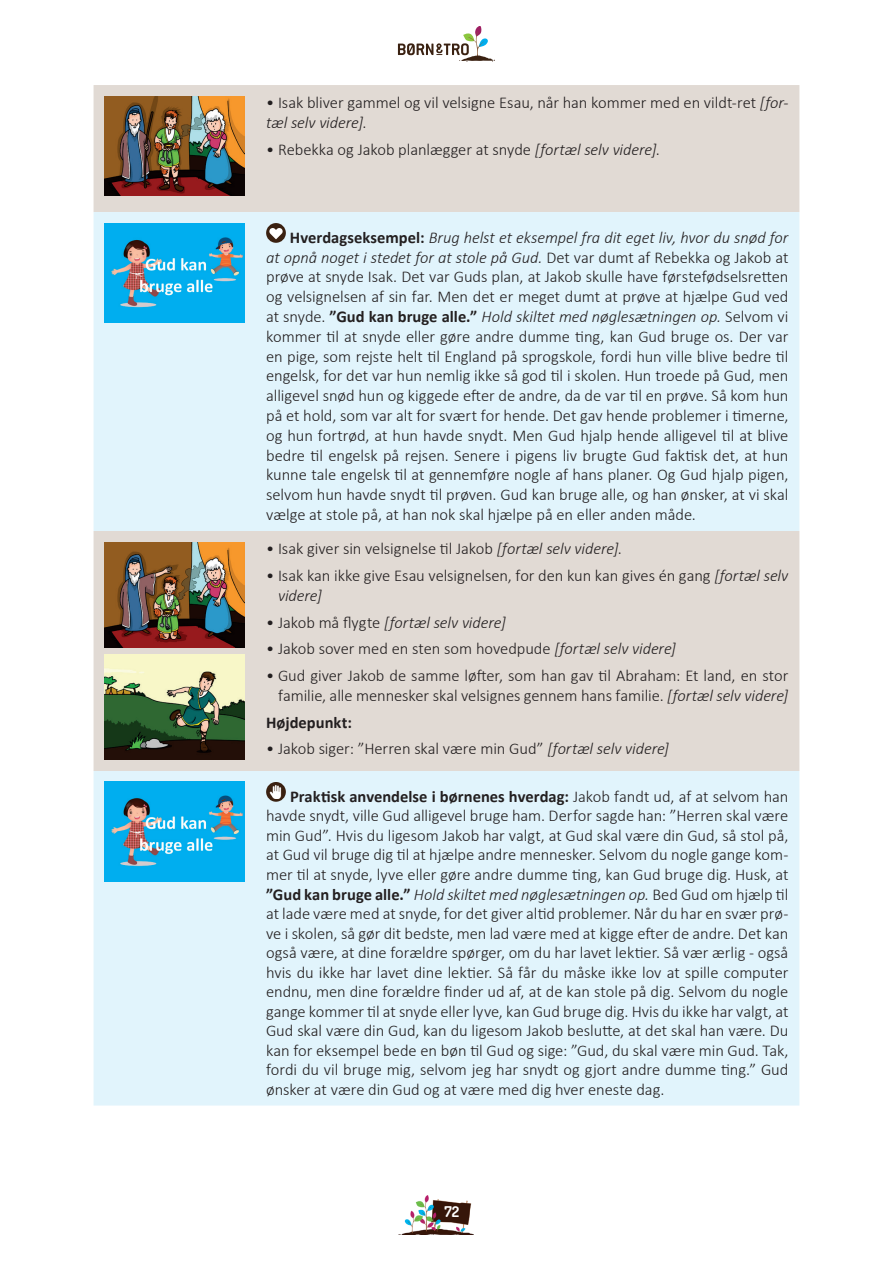
<style>
.page{position:relative;width:893px;height:1263px;background:#fff}
.page>*{position:absolute;margin:0;border:0;box-sizing:border-box;transform-origin:0 0}
.t1{font:300 16.5px/19.5px "Calibri";letter-spacing:-.005em;color:#231f20}
.t2{font:italic 300 16.5px "Calibri";letter-spacing:-.01em;color:#231f20}
.t3{font:700 16.5px "Calibri";color:#231f20}
.t4{font:700 14.7px "Dosis";color:#fff}
.s1{font-style:italic}
.s2{font-weight:700}
.s3{font-style:normal}
</style>
<div class="page">
<svg style="left:398px;top:26px;width:97px;height:36px"></svg>
<div style="left:94px;top:85px;width:705px;height:127px;background:#e1dad4"></div>
<div style="left:94px;top:212px;width:705px;height:319px;background:#e1f4fc"></div>
<div style="left:94px;top:531px;width:705px;height:240px;background:#e1dad4"></div>
<div style="left:94px;top:771px;width:705px;height:334px;background:#e1f4fc"></div>
<img style="left:105px;top:96px;width:140px;height:100px">
<img style="left:105px;top:223px;width:140px;height:100px">
<div style="left:266px;top:223px;width:20px;height:20px;background:#3a2111;border-radius:50%"></div>
<svg style="left:269px;top:228px;width:14px;height:11px"></svg>
<img style="left:105px;top:542px;width:140px;height:105px">
<img style="left:105px;top:782px;width:140px;height:100px">
<svg style="left:266px;top:782px;width:20px;height:20px"></svg>
<img style="left:269px;top:785px;width:14px;height:13px">
<img style="left:105px;top:655px;width:140px;height:105px">
<img style="left:399px;top:1195px;width:74px;height:40px">
<p class="t1" style="left:266px;top:93px;width:524px">• Isak bliver gammel og vil velsigne Esau, når han kommer med en vildt-ret <span class="s1">[for&shy;tæl selv videre]</span>.</p>
<p class="t1" style="left:266px;top:139px;width:395px">• Rebekka og Jakob planlægger at snyde <span class="s1">[fortæl selv videre]</span>.</p>
<p class="t1" style="left:266px;top:227px;width:524px;text-align:justify;text-indent:24px"><span class="s2">Hverdagseksempel:</span> <span class="s1">Brug helst et eksempel fra dit eget liv, hvor du snød for at opnå noget i stedet for at stole på Gud.</span> Det var dumt af Rebekka og Jakob at prøve at snyde Isak. Det var Guds plan, at Jakob skulle have førstefødselsretten og velsignelsen af sin far. Men det er meget dumt at prøve at hjælpe Gud ved at snyde. <span class="s2">”Gud kan bruge alle.”</span> <span class="s1">Hold skiltet med nøglesætningen op.</span> Selvom vi kommer til at snyde eller gøre andre dumme ting, kan Gud bruge os. Der var en pige, som rejste helt til England på sprogskole, fordi hun ville blive bedre til engelsk, for det var hun nemlig ikke så god til i skolen. Hun troede på Gud, men alligevel snød hun og kiggede efter de andre, da de var til en prøve. Så kom hun på et hold, som var alt for svært for hende. Det gav hende problemer i timerne, og hun fortrød, at hun havde snydt. Men Gud hjalp hende alligevel til at blive bedre til engelsk på rejsen. Senere i pigens liv brugte Gud faktisk det, at hun kunne tale engelsk til at gennemføre nogle af hans planer. Og Gud hjalp pigen, selvom hun havde snydt til prøven. Gud kan bruge alle, og han ønsker, at vi skal vælge at stole på, at han nok skal hjælpe på en eller anden måde.</p>
<p class="t1" style="left:266px;top:539px;width:357px">• Isak giver sin velsignelse til Jakob <span class="s1">[fortæl selv videre]</span>.</p>
<p class="t1" style="left:278px;top:566px;width:512px;text-indent:-12px">• Isak kan ikke give Esau velsignelsen, for den kun kan gives én gang <span class="s1">[fortæl selv videre]</span></p>
<p class="t2" style="left:266px;top:612px;width:241px"><span class="s3">• Jakob må flygte</span> [fortæl selv videre]</p>
<p class="t1" style="left:266px;top:639px;width:411px">• Jakob sover med en sten som hovedpude <span class="s1">[fortæl selv videre]</span></p>
<p class="t1" style="left:266px;top:666px;width:524px;text-align:right">• Gud giver Jakob de samme løfter, som han gav til Abraham: Et land, en stor familie, alle mennesker skal velsignes gennem hans familie. <span class="s1">[fortæl selv videre]</span></p>
<p class="t3" style="left:266px;top:710px;width:87px">Højdepunkt:</p>
<p class="t1" style="left:266px;top:739px;width:405px">• Jakob siger: ”Herren skal være min Gud” <span class="s1">[fortæl selv videre]</span></p>
<p class="t1" style="left:266px;top:786px;width:524px;text-align:justify;text-indent:24px"><span class="s2">Praktisk anvendelse i børnenes hverdag:</span> Jakob fandt ud, af at selvom han havde snydt, ville Gud alligevel bruge ham. Derfor sagde han: ”Herren skal være min Gud”. Hvis du ligesom Jakob har valgt, at Gud skal være din Gud, så stol på, at Gud vil bruge dig til at hjælpe andre mennesker. Selvom du nogle gange kom&shy;mer til at snyde, lyve eller gøre andre dumme ting, kan Gud bruge dig. Husk, at <span class="s2">”Gud kan bruge alle.”</span> <span class="s1">Hold skiltet med nøglesætningen op.</span> Bed Gud om hjælp til at lade være med at snyde, for det giver altid problemer. Når du har en svær prø&shy;ve i skolen, så gør dit bedste, men lad være med at kigge efter de andre. Det kan også være, at dine forældre spørger, om du har lavet lektier. Så vær ærlig - også hvis du ikke har lavet dine lektier. Så får du måske ikke lov at spille computer endnu, men dine forældre finder ud af, at de kan stole på dig. Selvom du nogle gange kommer til at snyde eller lyve, kan Gud bruge dig. Hvis du ikke har valgt, at Gud skal være din Gud, kan du ligesom Jakob beslutte, at det skal han være. Du kan for eksempel bede en bøn til Gud og sige: ”Gud, du skal være min Gud. Tak, fordi du vil bruge mig, selvom jeg har snydt og gjort andre dumme ting.” Gud ønsker at være din Gud og at være med dig hver eneste dag.</p>
<p class="t4" style="left:444px;top:1202px;width:16px">72</p>
</div>
